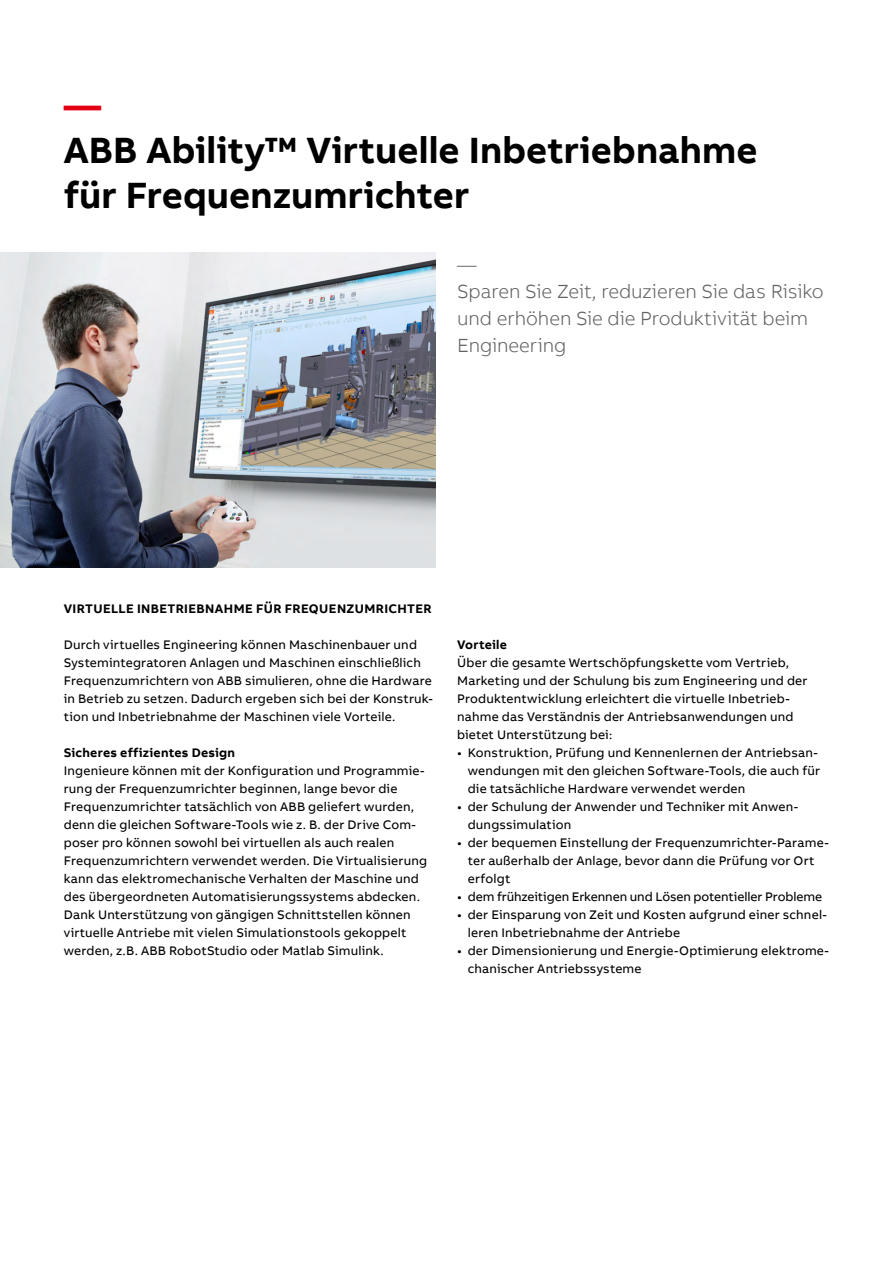
<style>
.page{position:relative;width:893px;height:1263px;background:#fff}
.page>*{position:absolute;margin:0;border:0;box-sizing:border-box;transform-origin:0 0}
.t1{font:700 37.5px/45px "AB Bvoice";letter-spacing:.005em;color:#000}
.t2{font:700 37.5px "AB Bvoice";color:#e30015}
.t3{font:300 19.5px/27px "AB Bvoice";letter-spacing:-.005em;color:#626261}
.t4{font:12.75px/18px "AB Bvoice";letter-spacing:.015em;color:#000}
.t5{font:700 12.75px "AB Bvoice";letter-spacing:.025em;color:#000}
.t6{font:12.75px "AB Bvoice";letter-spacing:-.005em;color:#000}
</style>
<div class="page">
<img style="left:0;top:253px;width:436px;height:315px">
<h1 class="t2" style="left:64px;top:81px;width:39px">—</h1>
<h1 class="t1" style="left:64px;top:128px;width:695px">ABB Ability™ Virtuelle Inbetriebnahme für Frequenzumrichter</h1>
<h2 class="t3" style="left:457px;top:251px;width:368px">—<br>Sparen Sie Zeit, reduzieren Sie das Risiko und erhöhen Sie die Produktivität beim<br>Engineering</h2>
<p class="t5" style="left:64px;top:600px;width:369px">VIRTUELLE INBETRIEBNAHME FÜR FREQUENZUMRICHTER</p>
<p class="t4" style="left:64px;top:636px;width:371px">Durch virtuelles Engineering können Maschinenbauer und Systemintegratoren Anlagen und Maschinen einschließlich Frequenzumrichtern von ABB simulieren, ohne die Hardware in Betrieb zu setzen. Dadurch ergeben sich bei der Konstruk&shy;tion und Inbetriebnahme der Maschinen viele Vorteile.</p>
<p class="t5" style="left:64px;top:744px;width:173px">Sicheres effizientes Design</p>
<p class="t4" style="left:64px;top:762px;width:365px">Ingenieure können mit der Konfiguration und Programmie&shy;rung der Frequenzumrichter beginnen, lange bevor die Frequenzumrichter tatsächlich von ABB geliefert wurden, denn die gleichen Software-Tools wie z. B. der Drive Com&shy;poser pro können sowohl bei virtuellen als auch realen Frequenzumrichtern verwendet werden. Die Virtualisierung kann das elektromechanische Verhalten der Maschine und des übergeordneten Automatisierungssystems abdecken.<br>Dank Unterstützung von gängigen Schnittstellen können virtuelle Antriebe mit vielen Simulationstools gekoppelt werden, z.B. ABB RobotStudio oder Matlab Simulink.</p>
<p class="t5" style="left:457px;top:636px;width:51px">Vorteile</p>
<p class="t4" style="left:457px;top:654px;width:352px">Über die gesamte Wertschöpfungskette vom Vertrieb, Marketing und der Schulung bis zum Engineering und der Produktentwicklung erleichtert die virtuelle Inbetrieb&shy;nahme das Verständnis der Antriebsanwendungen und bietet Unterstützung bei:</p>
<p class="t4" style="left:468px;top:744px;width:354px;text-indent:-11px">• Konstruktion, Prüfung und Kennenlernen der Antriebsan&shy;wendungen mit den gleichen Software-Tools, die auch für die tatsächliche Hardware verwendet werden</p>
<p class="t4" style="left:468px;top:798px;width:332px;text-indent:-11px">• der Schulung der Anwender und Techniker mit Anwen&shy;dungssimulation</p>
<p class="t4" style="left:468px;top:834px;width:363px;text-indent:-11px">• der bequemen Einstellung der Frequenzumrichter-Parame&shy;ter außerhalb der Anlage, bevor dann die Prüfung vor Ort erfolgt</p>
<p class="t6" style="left:457px;top:889px;width:367px">• dem frühzeitigen Erkennen und Lösen potentieller Probleme</p>
<p class="t4" style="left:468px;top:906px;width:361px;text-indent:-11px">• der Einsparung von Zeit und Kosten aufgrund einer schnel&shy;leren Inbetriebnahme der Antriebe</p>
<p class="t4" style="left:468px;top:942px;width:363px;text-indent:-11px">• der Dimensionierung und Energie-Optimierung elektrome&shy;chanischer Antriebssysteme</p>
</div>
